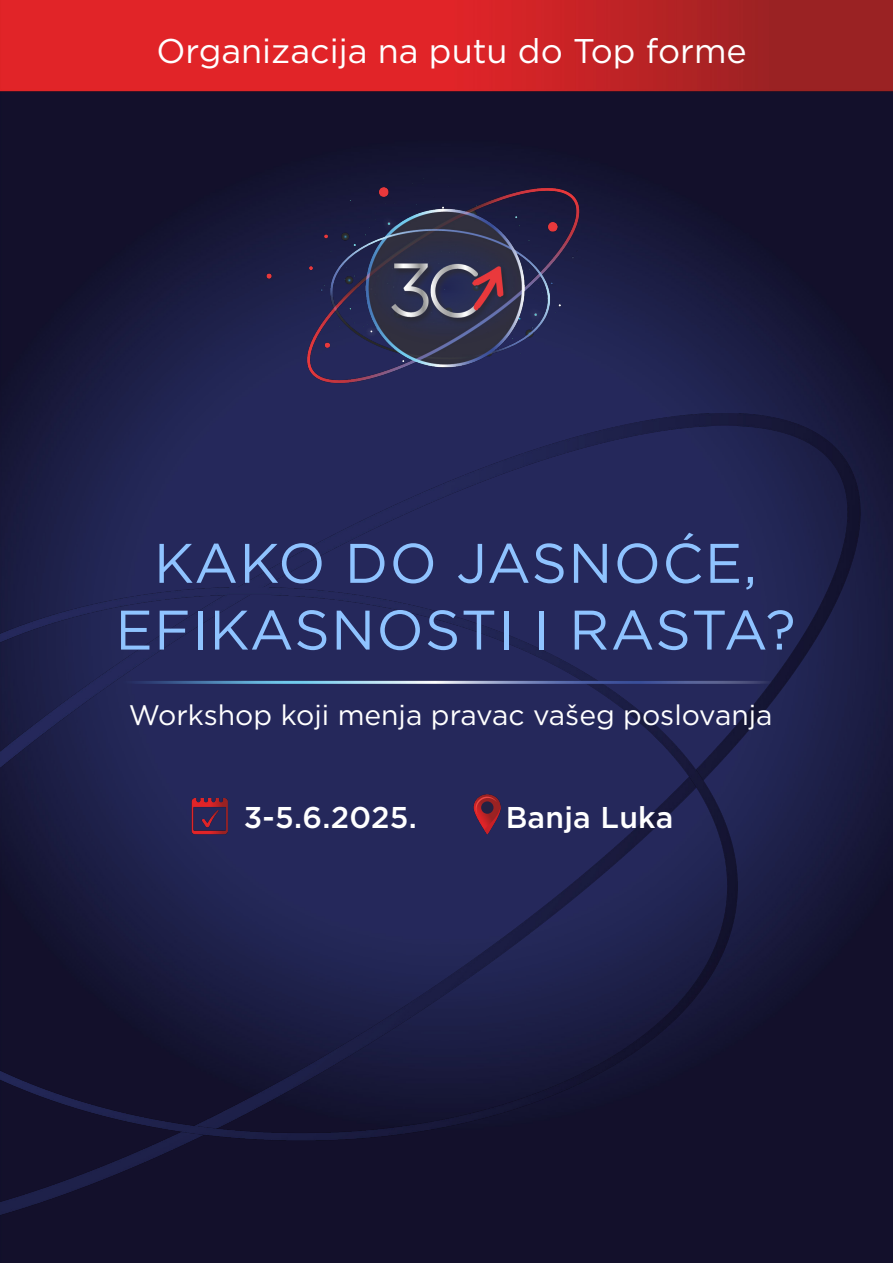
<style>
.page{position:relative;width:893px;height:1263px;background:#fff}
.page>*{position:absolute;margin:0;border:0;box-sizing:border-box;transform-origin:0 0}
.t1{font:55.65px/66.8px "Gotham";letter-spacing:.025em;color:#8fc3ff;text-align:center}
.t2{font:34.2px "Gotham";color:#fff}
.t3{font:500 30px "Gotham";letter-spacing:.01em;color:#fff}
.t4{font:28.2px "Gotham";color:#fff}
</style>
<div class="page">
<img style="left:0;top:92px;width:893px;height:1171px">
<img style="left:0;top:414px;width:880px;height:802px">
<img style="left:0;top:588px;width:746px;height:554px">
<img style="left:0;top:0;width:893px;height:92px">
<img style="left:474px;top:795px;width:27px;height:40px">
<svg style="left:476px;top:797px;width:24px;height:37px"></svg>
<img style="left:121px;top:680px;width:651px;height:5px">
<img style="left:192px;top:799px;width:36px;height:36px">
<img style="left:201px;top:810px;width:17px;height:17px">
<img style="left:267px;top:178px;width:316px;height:206px">
<p class="t2" style="left:156px;top:29px;width:592px">Organizacija na putu do Top forme</p>
<h1 class="t1" style="left:116px;top:529px;width:682px">KAKO DO JASNOĆE,<br>EFIKASNOSTI I RASTA?</h1>
<p class="t4" style="left:129px;top:696px;width:645px">Workshop koji menja pravac vašeg poslovanja</p>
<p class="t3" style="left:244px;top:798px;width:175px">3-5.6.2025.</p>
<p class="t3" style="left:506px;top:798px;width:169px">Banja Luka</p>
</div>
